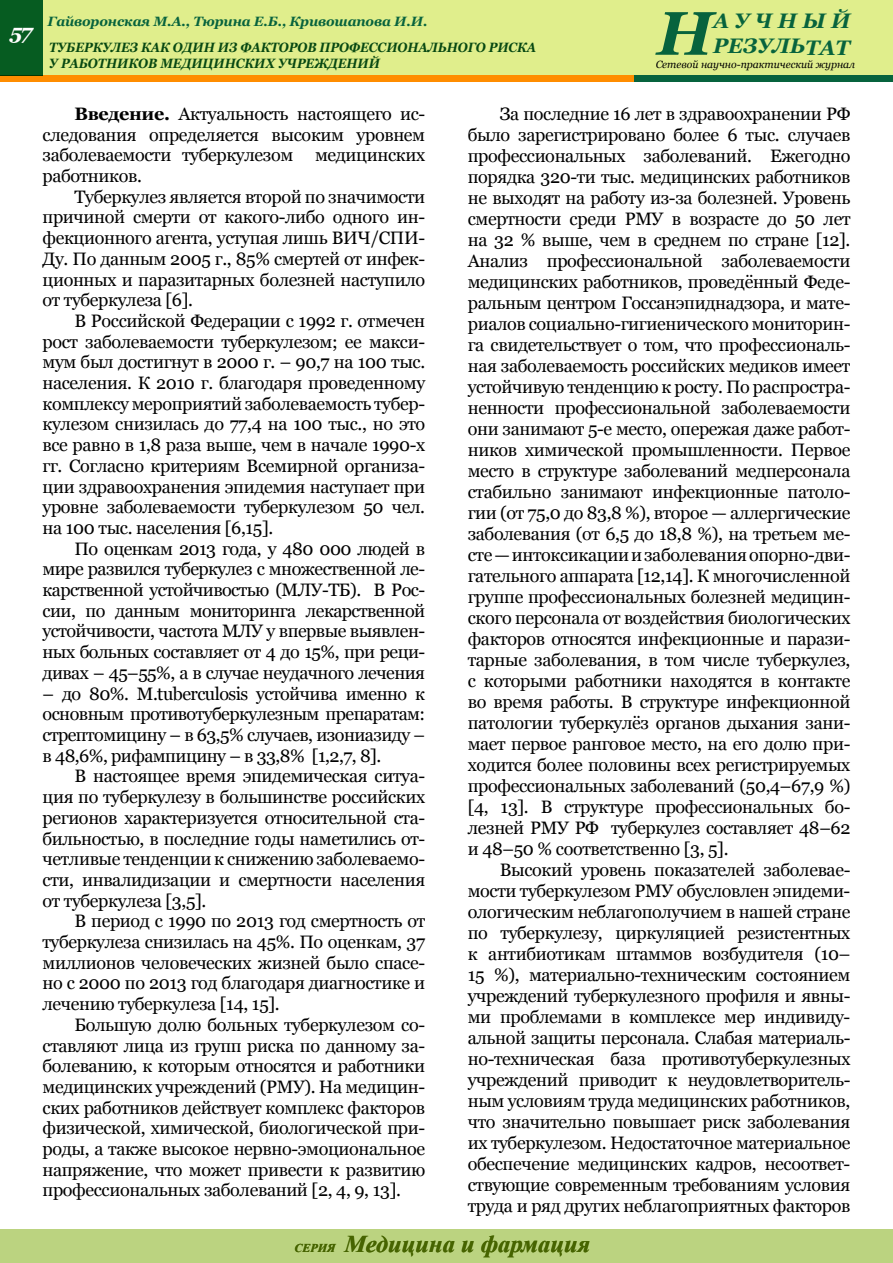
<style>
.page{position:relative;width:893px;height:1263px;background:#fff}
.page>*{position:absolute;margin:0;border:0;box-sizing:border-box;transform-origin:0 0}
.t1{font:italic 700 61.5px "Georgia";color:#07633d}
.t2{font:italic 700 24px "Times New Roman";color:#466400}
.t3{font:italic 700 21px/25.2px "Georgia";color:#07633d}
.t4{font:italic 700 21px "Georgia";color:#fff}
.t5{font:18px/21px "Georgia";letter-spacing:-.02em;color:#000;text-align:justify}
.t6{font:italic 700 13.5px/16.2px "Georgia";color:#074812;scale:.9 1}
.t7{font:italic 700 13.5px "Georgia";letter-spacing:-.01em;color:#07633d}
.t8{font:italic 10.5px "Georgia";color:#000}
.s1{font-weight:700}
.s2{font-size:12px}
</style>
<div class="page">
<div style="left:0;top:1229px;width:893px;height:34px;background:#bbd380"></div>
<div style="left:0;top:0;width:893px;height:81px;background:#e0ee8c"></div>
<div style="left:0;top:75px;width:655px;height:7px;background:#ff8d00"></div>
<div style="left:0;top:0;width:43px;height:75px;background:#065c21"></div>
<div style="left:634px;top:75px;width:259px;height:7px;background:#07633d"></div>
<p class="t4" style="left:10px;top:20px;width:24px">57</p>
<p class="t7" style="left:48px;top:13px;width:381px">Гайворонская М.А., Тюрина Е.Б., Кривошапова И.И.</p>
<p class="t6" style="left:49px;top:39px;width:542px">ТУБЕРКУЛЕЗ КАК ОДИН ИЗ ФАКТОРОВ ПРОФЕССИОНАЛЬНОГО РИСКА<br>У РАБОТНИКОВ МЕДИЦИНСКИХ УЧРЕЖДЕНИЙ</p>
<p class="t3" style="left:713px;top:8px;width:139px">АУЧНЫЙ<br>РЕЗУЛЬТАТ</p>
<h1 class="t1" style="left:657px;top:-2px;width:58px">Н</h1>
<p class="t8" style="left:655px;top:58px;width:201px">Сетевой научно-практический журнал</p>
<p class="t5" style="left:43px;top:103px;width:384px;text-indent:32px"><span class="s1">Введение.</span> Актуальность настоящего ис&shy;следования определяется высоким уровнем заболеваемости туберкулезом медицинских работников.</p>
<p class="t5" style="left:43px;top:186px;width:384px;text-indent:32px">Туберкулез является второй по значимости причиной смерти от какого-либо одного ин&shy;фекционного агента, уступая лишь ВИЧ/СПИ-Ду. По данным 2005 г., 85% смертей от инфек&shy;ционных и паразитарных болезней наступило от туберкулеза [6].</p>
<p class="t5" style="left:43px;top:310px;width:384px;text-indent:32px">В Российской Федерации с 1992 г. отмечен рост заболеваемости туберкулезом; ее макси&shy;мум был достигнут в 2000 г. – 90,7 на 100 тыс. населения. К 2010 г. благодаря проведенному комплексу мероприятий заболеваемость тубер&shy;кулезом снизилась до 77,4 на 100 тыс., но это все равно в 1,8 раза выше, чем в начале 1990-х гг. Согласно критериям Всемирной организа&shy;ции здравоохранения эпидемия наступает при уровне заболеваемости туберкулезом 50 чел. на 100 тыс. населения [6,15].</p>
<p class="t5" style="left:43px;top:538px;width:384px;text-indent:32px">По оценкам 2013 года, у 480 000 людей в мире развился туберкулез с множественной ле&shy;карственной устойчивостью (МЛУ-ТБ). В Рос&shy;сии, по данным мониторинга лекарственной устойчивости, частота МЛУ у впервые выявлен&shy;ных больных составляет от 4 до 15%, при реци&shy;дивах – 45–55%, а в случае неудачного лечения</p>
<p class="t5" style="left:43px;top:683px;width:384px">– до 80%. M.tuberculosis устойчива именно к основным противотуберкулезным препаратам: стрептомицину – в 63,5% случаев, изониазиду – в 48,6%, рифампицину – в 33,8% [1,2,7, 8].</p>
<p class="t5" style="left:43px;top:766px;width:384px;text-indent:32px">В настоящее время эпидемическая ситуа&shy;ция по туберкулезу в большинстве российских регионов характеризуется относительной ста&shy;бильностью, в последние годы наметились от&shy;четливые тенденции к снижению заболеваемо&shy;сти, инвалидизации и смертности населения от туберкулеза [3,5].</p>
<p class="t5" style="left:43px;top:911px;width:384px;text-indent:32px">В период с 1990 по 2013 год смертность от туберкулеза снизилась на 45%. По оценкам, 37 миллионов человеческих жизней было спасе&shy;но с 2000 по 2013 год благодаря диагностике и лечению туберкулеза [14, 15].</p>
<p class="t5" style="left:43px;top:1014px;width:384px;text-indent:32px">Большую долю больных туберкулезом со&shy;ставляют лица из групп риска по данному за&shy;болеванию, к которым относятся и работники медицинских учреждений (РМУ). На медицин&shy;ских работников действует комплекс факторов физической, химической, биологической при&shy;роды, а также высокое нервно-эмоциональное напряжение, что может привести к развитию профессиональных заболеваний [2, 4, 9, 13].</p>
<p class="t5" style="left:468px;top:103px;width:384px;text-indent:32px">За последние 16 лет в здравоохранении РФ было зарегистрировано более 6 тыс. случаев профессиональных заболеваний. Ежегодно порядка 320-ти тыс. медицинских работников не выходят на работу из-за болезней. Уровень смертности среди РМУ в возрасте до 50 лет на 32 % выше, чем в среднем по стране [12].<br>Анализ профессиональной заболеваемости медицинских работников, проведённый Феде&shy;ральным центром Госсанэпиднадзора, и мате&shy;риалов социально-гигиенического мониторин&shy;га свидетельствует о том, что профессиональ&shy;ная заболеваемость российских медиков имеет устойчивую тенденцию к росту. По распростра&shy;ненности профессиональной заболеваемости они занимают 5-е место, опережая даже работ&shy;ников химической промышленности. Первое место в структуре заболеваний медперсонала стабильно занимают инфекционные патоло&shy;гии (от 75,0 до 83,8 %), второе — аллергические заболевания (от 6,5 до 18,8 %), на третьем ме&shy;сте— интоксикации изаболевания опорно-дви&shy;гательного аппарата [12,14]. К многочисленной группе профессиональных болезней медицин&shy;ского персонала от воздействия биологических факторов относятся инфекционные и парази&shy;тарные заболевания, в том числе туберкулез, с которыми работники находятся в контакте во время работы. В структуре инфекционной патологии туберкулёз органов дыхания зани&shy;мает первое ранговое место, на его долю при&shy;ходится более половины всех регистрируемых профессиональных заболеваний (50,4–67,9 %) [4, 13]. В структуре профессиональных бо&shy;лезней РМУ РФ туберкулез составляет 48–62 и 48–50 % соответственно [3, 5].</p>
<p class="t5" style="left:468px;top:859px;width:384px;text-indent:32px">Высокий уровень показателей заболевае&shy;мости туберкулезом РМУ обусловлен эпидеми&shy;ологическим неблагополучием в нашей стране по туберкулезу, циркуляцией резистентных к антибиотикам штаммов возбудителя (10– 15 %), материально-техническим состоянием учреждений туберкулезного профиля и явны&shy;ми проблемами в комплексе мер индивиду&shy;альной защиты персонала. Слабая материаль&shy;но-техническая база противотуберкулезных учреждений приводит к неудовлетворитель&shy;ным условиям труда медицинских работников, что значительно повышает риск заболевания их туберкулезом. Недостаточное материальное обеспечение медицинских кадров, несоответ&shy;ствующие современным требованиям условия труда и ряд других неблагоприятных факторов</p>
<h2 class="t2" style="left:294px;top:1227px;width:297px"><span class="s2">СЕРИЯ</span> Медицина и фармация</h2>
</div>
